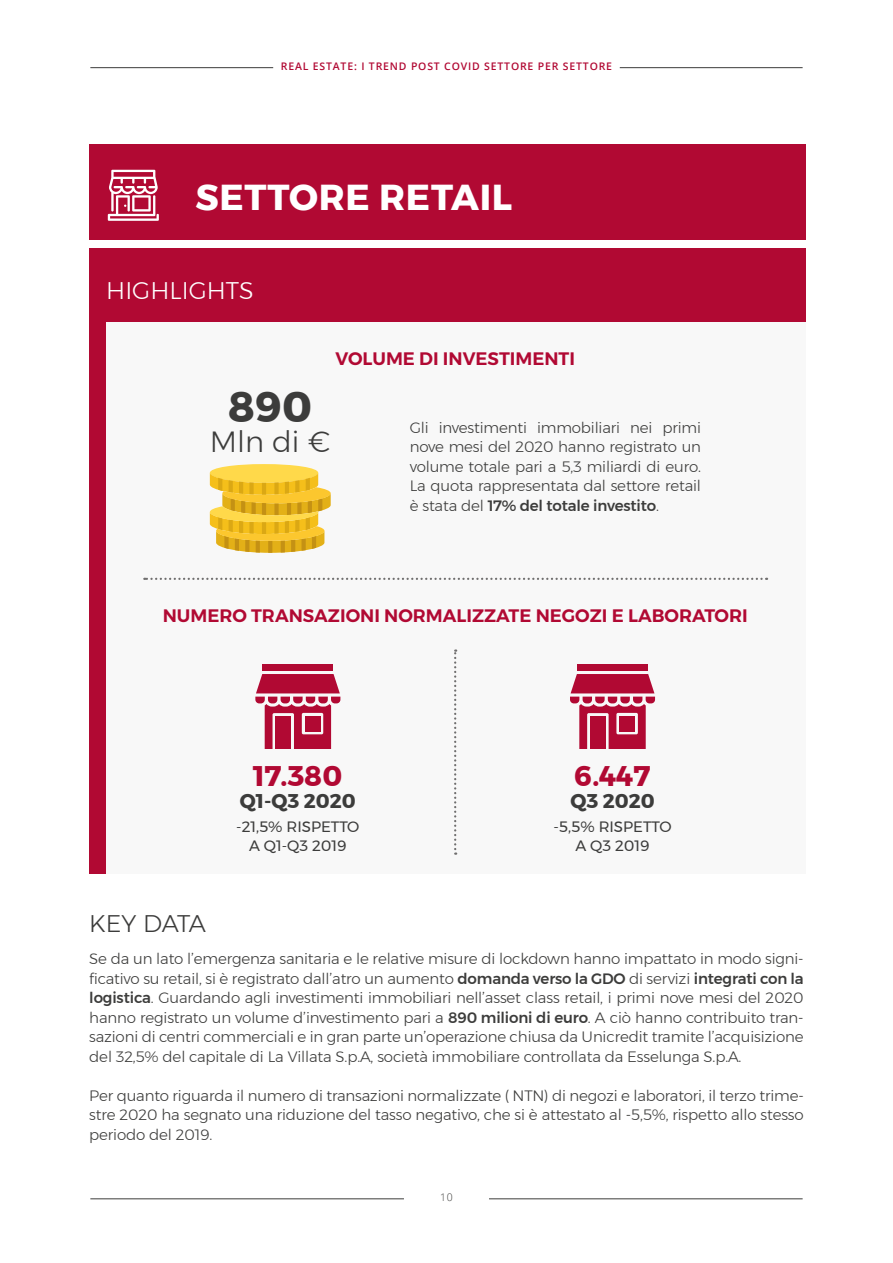
<style>
.page{position:relative;width:893px;height:1263px;background:#fff}
.page>*{position:absolute;margin:0;border:0;box-sizing:border-box;transform-origin:0 0}
.t1{font:700 42.6px "Montserrat";color:#3c3c3b}
.t2{font:700 36px "Montserrat";letter-spacing:.02em;color:#fff}
.t3{font:300 29.1px "Montserrat";color:#3c3c3b}
.t4{font:700 28.35px "Montserrat";color:#b10933}
.t5{font:300 24px "Montserrat";color:#fff}
.t6{font:300 24px "Montserrat";letter-spacing:-.015em;color:#3c3c3b}
.t7{font:700 19.8px "Montserrat";color:#3c3c3b}
.t8{font:600 18px "Montserrat";color:#b10933}
.t9{font:300 15px/19.5px "Montserrat";letter-spacing:-.01em;color:#3c3c3b;text-align:justify}
.t10{font:15px/18.5px "Montserrat";color:#3c3c3b;text-align:center}
.t11{font:600 10.5px "Open Sans";letter-spacing:.08em;color:#b10933}
.t12{font:300 10.5px "Open Sans";color:#3c3c3b}
.s1{font-weight:500}
</style>
<div class="page">
<hr style="left:90px;top:67px;width:183px;height:1px;background:#3c3c3b">
<hr style="left:620px;top:67px;width:183px;height:1px;background:#3c3c3b">
<hr style="left:90px;top:1198px;width:314px;height:1px;background:#3c3c3b">
<hr style="left:489px;top:1198px;width:314px;height:1px;background:#3c3c3b">
<div style="left:89px;top:249px;width:717px;height:625px;background:#b10933"></div>
<div style="left:106px;top:322px;width:700px;height:552px;background:#f8f8f8"></div>
<div style="left:89px;top:145px;width:717px;height:95px;background:#b10933"></div>
<svg style="left:108px;top:170px;width:51px;height:51px"></svg>
<svg style="left:144px;top:578px;width:623px;height:2px"></svg>
<div style="left:210px;top:464px;width:108px;height:19px;background:#ffd94a;border-radius:50%"></div>
<svg style="left:210px;top:473px;width:121px;height:80px"></svg>
<svg style="left:454px;top:649px;width:2px;height:206px"></svg>
<div style="left:263px;top:664px;width:70px;height:7px;background:#b10933"></div>
<svg style="left:255px;top:674px;width:85px;height:75px"></svg>
<div style="left:305px;top:716px;width:15px;height:15px;background:#b10933"></div>
<div style="left:577px;top:664px;width:71px;height:7px;background:#b10933"></div>
<svg style="left:570px;top:674px;width:85px;height:75px"></svg>
<div style="left:620px;top:716px;width:15px;height:15px;background:#b10933"></div>
<p class="t11" style="left:281px;top:59px;width:333px">REAL ESTATE: I TREND POST COVID SETTORE PER SETTORE</p>
<h2 class="t2" style="left:196px;top:168px;width:318px">SETTORE RETAIL</h2>
<h3 class="t5" style="left:106px;top:272px;width:149px">HIGHLIGHTS</h3>
<p class="t8" style="left:335px;top:344px;width:241px">VOLUME DI INVESTIMENTI</p>
<h1 class="t1" style="left:228px;top:373px;width:85px">890</h1>
<h3 class="t3" style="left:210px;top:420px;width:122px">Mln di €</h3>
<p class="t9" style="left:410px;top:417px;width:293px">Gli investimenti immobiliari nei primi nove mesi del 2020 hanno registrato un volume totale pari a 5,3 miliardi di euro.<br>La quota rappresentata dal settore retail è stata del <span class="s1">17% del totale investito</span>.</p>
<p class="t8" style="left:163px;top:602px;width:586px">NUMERO TRANSAZIONI NORMALIZZATE NEGOZI E LABORATORI</p>
<h3 class="t4" style="left:253px;top:753px;width:90px">17.380</h3>
<h3 class="t7" style="left:240px;top:785px;width:117px">Q1-Q3 2020</h3>
<p class="t10" style="left:236px;top:817px;width:125px">-21,5% RISPETTO<br>A Q1-Q3 2019</p>
<h3 class="t4" style="left:575px;top:753px;width:77px">6.447</h3>
<h3 class="t7" style="left:570px;top:785px;width:86px">Q3 2020</h3>
<p class="t10" style="left:553px;top:817px;width:120px">-5,5% RISPETTO<br>A Q3 2019</p>
<h3 class="t6" style="left:89px;top:905px;width:118px">KEY DATA</h3>
<p class="t9" style="left:89px;top:949px;width:716px">Se da un lato l’emergenza sanitaria e le relative misure di lockdown hanno impattato in modo signi&shy;ficativo su retail, si è registrato dall’atro un aumento <span class="s1">domanda verso la GDO</span> di servizi <span class="s1">integrati con la logistica</span>. Guardando agli investimenti immobiliari nell’asset class retail, i primi nove mesi del 2020 hanno registrato un volume d’investimento pari a <span class="s1">890 milioni di euro</span>. A ciò hanno contribuito tran&shy;sazioni di centri commerciali e in gran parte un’operazione chiusa da Unicredit tramite l’acquisizione del 32,5% del capitale di La Villata S.p.A, società immobiliare controllata da Esselunga S.p.A.</p>
<p class="t9" style="left:89px;top:1085px;width:716px">Per quanto riguarda il numero di transazioni normalizzate ( NTN) di negozi e laboratori, il terzo trime&shy;stre 2020 ha segnato una riduzione del tasso negativo, che si è attestato al -5,5%, rispetto allo stesso periodo del 2019.</p>
<p class="t12" style="left:440px;top:1190px;width:14px">10</p>
</div>
